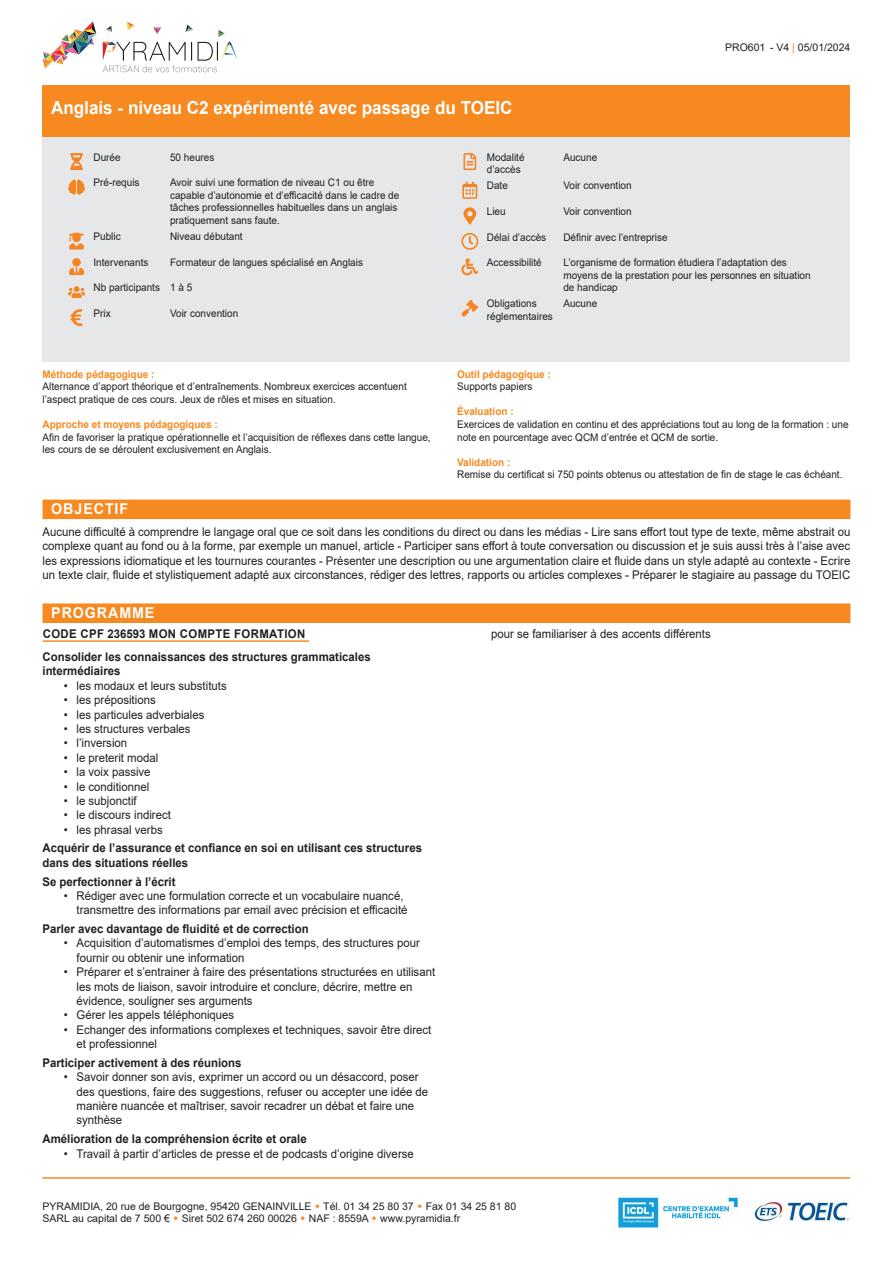
<style>
.page{position:relative;width:893px;height:1263px;background:#fff}
.page>*{position:absolute;margin:0;border:0;box-sizing:border-box;transform-origin:0 0}
.t1{font:700 18px "Arial";color:#fff;scale:.95 1}
.t2{font:700 15px "Arial";letter-spacing:.065em;color:#fff;scale:.95 1}
.t3{font:12px/14.4px "Arial";color:#231f20;scale:.95 1}
.t4{font:700 12px/23px "Arial";color:#231f20;scale:.95 1}
.t5{font:10.5px/12.6px "Arial";color:#231f20;scale:.95 1}
.t6{font:10.5px/12.6px "Arial";color:#231f20}
.t7{font:700 10.5px "Arial";color:#f6891f;scale:.95 1}
.s1{color:#f6891f}
</style>
<div class="page">
<hr style="left:43px;top:1177px;width:807px;height:2px;background:#f6891f">
<div style="left:43px;top:500px;width:807px;height:19px;background:#f6891f"></div>
<div style="left:43px;top:603px;width:807px;height:20px;background:#f6891f"></div>
<div style="left:43px;top:136px;width:807px;height:225px;background:#e6e7e9"></div>
<img style="left:618px;top:1197px;width:120px;height:31px">
<img style="left:754px;top:1202px;width:95px;height:20px">
<svg style="left:43px;top:21px;width:53px;height:48px"></svg>
<svg style="left:103px;top:22px;width:135px;height:50px"></svg>
<div style="left:43px;top:85px;width:807px;height:51px;background:#f6891f"></div>
<hr style="left:43px;top:640px;width:266px;height:2px;background:#f6891f">
<svg style="left:70px;top:153px;width:13px;height:17px"></svg>
<svg style="left:68px;top:180px;width:17px;height:15px"></svg>
<svg style="left:69px;top:233px;width:15px;height:17px"></svg>
<svg style="left:69px;top:258px;width:15px;height:17px"></svg>
<svg style="left:68px;top:286px;width:17px;height:12px"></svg>
<svg style="left:70px;top:309px;width:13px;height:17px"></svg>
<svg style="left:463px;top:153px;width:13px;height:17px"></svg>
<svg style="left:462px;top:182px;width:15px;height:17px"></svg>
<svg style="left:463px;top:207px;width:13px;height:17px"></svg>
<svg style="left:461px;top:233px;width:17px;height:17px"></svg>
<svg style="left:461px;top:258px;width:17px;height:17px"></svg>
<svg style="left:461px;top:300px;width:17px;height:17px"></svg>
<h1 class="t1" style="left:51px;top:95px;width:487px">Anglais - niveau C2 expérimenté avec passage du TOEIC</h1>
<p class="t6" style="left:725px;top:41px;width:127px">PRO601 - V4 <span class="s1">|</span> 05/01/2024</p>
<p class="t5" style="left:94px;top:151px;width:30px">Durée</p>
<p class="t5" style="left:170px;top:151px;width:48px">50 heures</p>
<p class="t5" style="left:94px;top:176px;width:50px">Pré-requis</p>
<p class="t5" style="left:170px;top:176px;width:243px">Avoir suivi une formation de niveau C1 ou être capable d’autonomie et d’efficacité dans le cadre de tâches professionnelles habituelles dans un anglais pratiquement sans faute.</p>
<p class="t5" style="left:94px;top:230px;width:30px">Public</p>
<p class="t5" style="left:170px;top:230px;width:78px">Niveau débutant</p>
<p class="t5" style="left:94px;top:256px;width:59px">Intervenants</p>
<p class="t5" style="left:170px;top:256px;width:205px">Formateur de langues spécialisé en Anglais</p>
<p class="t5" style="left:94px;top:281px;width:105px">Nb participants 1 à 5</p>
<p class="t5" style="left:94px;top:307px;width:20px">Prix</p>
<p class="t5" style="left:170px;top:307px;width:73px">Voir convention</p>
<p class="t7" style="left:43px;top:366px;width:119px">Méthode pédagogique :</p>
<p class="t5" style="left:43px;top:380px;width:385px">Alternance d’apport théorique et d’entraînements. Nombreux exercices accentuent l’aspect pratique de ces cours. Jeux de rôles et mises en situation.</p>
<p class="t7" style="left:43px;top:417px;width:186px">Approche et moyens pédagogiques :</p>
<p class="t5" style="left:43px;top:431px;width:410px">Afin de favoriser la pratique opérationnelle et l’acquisition de réflexes dans cette langue, les cours de se déroulent exclusivement en Anglais.</p>
<p class="t2" style="left:51px;top:498px;width:83px">OBJECTIF</p>
<p class="t5" style="left:487px;top:151px;width:41px">Modalité d’accès</p>
<p class="t5" style="left:563px;top:151px;width:37px">Aucune</p>
<p class="t5" style="left:487px;top:179px;width:24px">Date</p>
<p class="t5" style="left:563px;top:179px;width:73px">Voir convention</p>
<p class="t5" style="left:487px;top:205px;width:21px">Lieu</p>
<p class="t5" style="left:563px;top:205px;width:73px">Voir convention</p>
<p class="t5" style="left:487px;top:230px;width:64px">Délai d’accès</p>
<p class="t5" style="left:563px;top:230px;width:111px">Définir avec l’entreprise</p>
<p class="t5" style="left:487px;top:256px;width:59px">Accessibilité</p>
<p class="t5" style="left:563px;top:256px;width:262px">L’organisme de formation étudiera l’adaptation des moyens de la prestation pour les personnes en situation de handicap</p>
<p class="t5" style="left:487px;top:297px;width:71px">Obligations réglementaires</p>
<p class="t5" style="left:563px;top:297px;width:37px">Aucune</p>
<p class="t7" style="left:457px;top:366px;width:100px">Outil pédagogique :</p>
<p class="t5" style="left:457px;top:380px;width:81px">Supports papiers</p>
<p class="t7" style="left:457px;top:404px;width:61px">Évaluation :</p>
<p class="t5" style="left:457px;top:418px;width:414px">Exercices de validation en continu et des appréciations tout au long de la formation : une note en pourcentage avec QCM d’entrée et QCM de sortie.</p>
<p class="t7" style="left:457px;top:455px;width:58px">Validation :</p>
<p class="t5" style="left:457px;top:468px;width:407px">Remise du certificat si 750 points obtenus ou attestation de fin de stage le cas échéant.</p>
<p class="t3" style="left:43px;top:524px;width:852px;text-align:justify">Aucune difficulté à comprendre le langage oral que ce soit dans les conditions du direct ou dans les médias - Lire sans effort tout type de texte, même abstrait ou complexe quant au fond ou à la forme, par exemple un manuel, article - Participer sans effort à toute conversation ou discussion et je suis aussi très à l’aise avec les expressions idiomatique et les tournures courantes - Présenter une description ou une argumentation claire et fluide dans un style adapté au contexte - Ecrire un texte clair, fluide et stylistiquement adapté aux circonstances, rédiger des lettres, rapports ou articles complexes - Préparer le stagiaire au passage du TOEIC</p>
<p class="t2" style="left:51px;top:602px;width:110px">PROGRAMME</p>
<p class="t4" style="left:43px;top:622px;width:347px">CODE CPF 236593 MON COMPTE FORMATION<br>Consolider les connaissances des structures grammaticales</p>
<p class="t4" style="left:43px;top:660px;width:84px">intermédiaires</p>
<p class="t3" style="left:64px;top:678px;width:173px">• les modaux et leurs substituts</p>
<p class="t3" style="left:64px;top:693px;width:98px">• les prépositions</p>
<p class="t3" style="left:64px;top:707px;width:150px">• les particules adverbiales</p>
<p class="t3" style="left:64px;top:721px;width:135px">• les structures verbales</p>
<p class="t3" style="left:64px;top:736px;width:68px">• l’inversion</p>
<p class="t3" style="left:64px;top:750px;width:101px">• le preterit modal</p>
<p class="t3" style="left:64px;top:765px;width:93px">• la voix passive</p>
<p class="t3" style="left:64px;top:779px;width:92px">• le conditionnel</p>
<p class="t3" style="left:64px;top:793px;width:78px">• le subjonctif</p>
<p class="t3" style="left:64px;top:808px;width:114px">• le discours indirect</p>
<p class="t3" style="left:64px;top:822px;width:106px">• les phrasal verbs</p>
<p class="t4" style="left:43px;top:841px;width:401px;line-height:14.4px">Acquérir de l’assurance et confiance en soi en utilisant ces structures dans des situations réelles</p>
<p class="t4" style="left:43px;top:870px;width:142px">Se perfectionner à l’écrit</p>
<p class="t3" style="left:77px;top:888px;width:350px;text-indent:-13px">• Rédiger avec une formulation correcte et un vocabulaire nuancé, transmettre des informations par email avec précision et efficacité</p>
<p class="t4" style="left:43px;top:917px;width:282px">Parler avec davantage de fluidité et de correction</p>
<p class="t3" style="left:77px;top:936px;width:363px;text-indent:-13px">• Acquisition d’automatismes d’emploi des temps, des structures pour fournir ou obtenir une information</p>
<p class="t3" style="left:77px;top:965px;width:379px;text-indent:-13px">• Préparer et s’entrainer à faire des présentations structurées en utilisant les mots de liaison, savoir introduire et conclure, décrire, mettre en évidence, souligner ses arguments</p>
<p class="t3" style="left:64px;top:1008px;width:181px">• Gérer les appels téléphoniques</p>
<p class="t3" style="left:77px;top:1022px;width:375px;text-indent:-13px">• Echanger des informations complexes et techniques, savoir être direct et professionnel</p>
<p class="t4" style="left:43px;top:1051px;width:211px">Participer activement à des réunions</p>
<p class="t3" style="left:77px;top:1070px;width:372px;text-indent:-13px">• Savoir donner son avis, exprimer un accord ou un désaccord, poser des questions, faire des suggestions, refuser ou accepter une idée de manière nuancée et maîtriser, savoir recadrer un débat et faire une synthèse</p>
<p class="t4" style="left:43px;top:1127px;width:280px">Amélioration de la compréhension écrite et orale</p>
<p class="t3" style="left:64px;top:1146px;width:370px">• Travail à partir d’articles de presse et de podcasts d’origine diverse</p>
<p class="t3" style="left:491px;top:627px;width:233px">pour se familiariser à des accents différents</p>
<p class="t6" style="left:43px;top:1200px;width:475px">PYRAMIDIA, 20 rue de Bourgogne, 95420 GENAINVILLE Tél. 01 34 25 80 37 Fax 01 34 25 81 80<br>SARL au capital de 7 500 € Siret 502 674 260 00026 NAF : 8559A www.pyramidia.fr</p>
</div>
